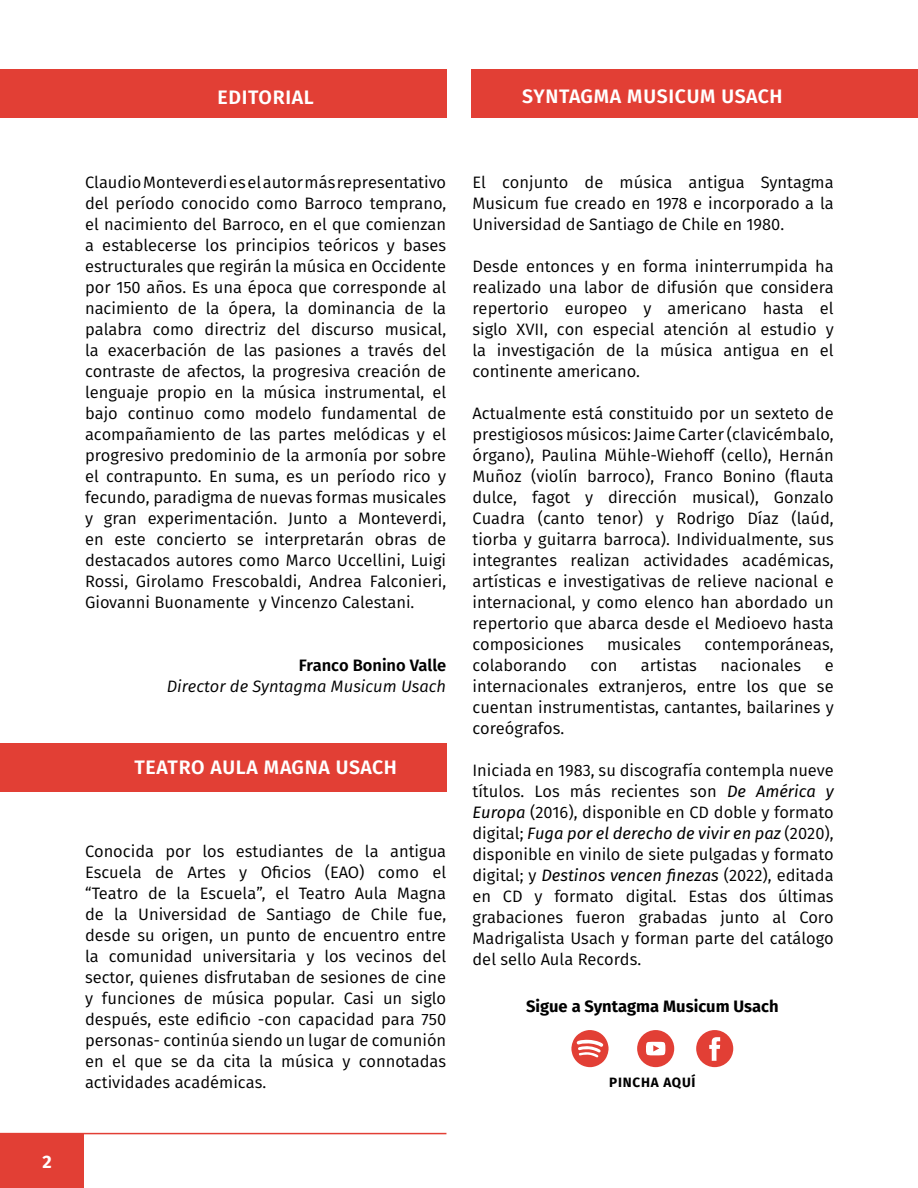
<style>
.page{position:relative;width:918px;height:1188px;background:#fff}
.page>*{position:absolute;margin:0;border:0;box-sizing:border-box;transform-origin:0 0}
.t1{font:600 19.5px "Fira Sans";letter-spacing:.035em;color:#fff}
.t2{font:700 18px "Fira Sans";color:#fff}
.t3{font:16.5px/21px "Fira Sans";color:#000;text-align:justify}
.t4{font:italic 16.5px "Fira Sans";color:#000}
.t5{font:700 16.5px "Fira Sans";color:#000}
.t6{font:600 16.5px "Fira Sans";color:#000}
.t7{font:700 13.5px "Fira Sans";letter-spacing:.06em;color:#000}
.s1{font-style:italic}
</style>
<div class="page">
<div style="left:0;top:1133px;width:84px;height:55px;background:#e23f35"></div>
<svg style="left:0;top:1132px;width:447px;height:3px"></svg>
<div style="left:0;top:744px;width:446px;height:48px;background:#e23f35"></div>
<div style="left:0;top:70px;width:446px;height:48px;background:#e23f35"></div>
<div style="left:472px;top:70px;width:446px;height:48px;background:#e23f35"></div>
<div style="left:637px;top:1030px;width:37px;height:37px;background:#e23f35;border-radius:50%"></div>
<svg style="left:646px;top:1042px;width:20px;height:14px"></svg>
<svg style="left:571px;top:1030px;width:38px;height:37px"></svg>
<svg style="left:696px;top:1030px;width:37px;height:37px"></svg>
<p class="t2" style="left:43px;top:1146px;width:11px">2</p>
<p class="t1" style="left:217px;top:81px;width:98px">EDITORIAL</p>
<p class="t1" style="left:522px;top:80px;width:262px">SYNTAGMA MUSICUM USACH</p>
<p class="t3" style="left:85px;top:172px;width:363px">Claudio Monteverdi es el autor más representativo del período conocido como Barroco temprano, el nacimiento del Barroco, en el que comienzan a establecerse los principios teóricos y bases estructurales que regirán la música en Occidente por 150 años. Es una época que corresponde al nacimiento de la ópera, la dominancia de la palabra como directriz del discurso musical, la exacerbación de las pasiones a través del contraste de afectos, la progresiva creación de lenguaje propio en la música instrumental, el bajo continuo como modelo fundamental de acompañamiento de las partes melódicas y el progresivo predominio de la armonía por sobre el contrapunto. En suma, es un período rico y fecundo, paradigma de nuevas formas musicales y gran experimentación. Junto a Monteverdi, en este concierto se interpretarán obras de destacados autores como Marco Uccellini, Luigi Rossi, Girolamo Frescobaldi, Andrea Falconieri, Giovanni Buonamente y Vincenzo Calestani.</p>
<p class="t6" style="left:299px;top:652px;width:149px">Franco Bonino Valle</p>
<p class="t4" style="left:167px;top:674px;width:281px">Director de Syntagma Musicum Usach</p>
<p class="t1" style="left:134px;top:752px;width:264px">TEATRO AULA MAGNA USACH</p>
<p class="t3" style="left:85px;top:841px;width:363px">Conocida por los estudiantes de la antigua Escuela de Artes y Oficios (EAO) como el “Teatro de la Escuela”, el Teatro Aula Magna de la Universidad de Santiago de Chile fue, desde su origen, un punto de encuentro entre la comunidad universitaria y los vecinos del sector, quienes disfrutaban de sesiones de cine y funciones de música popular. Casi un siglo después, este edificio -con capacidad para 750 personas- continúa siendo un lugar de comunión en el que se da cita la música y connotadas actividades académicas.</p>
<p class="t3" style="left:473px;top:172px;width:363px">El conjunto de música antigua Syntagma Musicum fue creado en 1978 e incorporado a la Universidad de Santiago de Chile en 1980.</p>
<p class="t3" style="left:473px;top:256px;width:363px">Desde entonces y en forma ininterrumpida ha realizado una labor de difusión que considera repertorio europeo y americano hasta el siglo XVII, con especial atención al estudio y la investigación de la música antigua en el continente americano.</p>
<p class="t3" style="left:473px;top:403px;width:363px">Actualmente está constituido por un sexteto de prestigiosos músicos: Jaime Carter (clavicémbalo, órgano), Paulina Mühle-Wiehoff (cello), Hernán Muñoz (violín barroco), Franco Bonino (flauta dulce, fagot y dirección musical), Gonzalo Cuadra (canto tenor) y Rodrigo Díaz (laúd, tiorba y guitarra barroca). Individualmente, sus integrantes realizan actividades académicas, artísticas e investigativas de relieve nacional e internacional, y como elenco han abordado un repertorio que abarca desde el Medioevo hasta composiciones</p>
<p class="t3" style="left:607px;top:634px;width:76px">musicales</p>
<p class="t3" style="left:705px;top:634px;width:131px">contemporáneas,</p>
<p class="t3" style="left:473px;top:655px;width:96px">colaborando</p>
<p class="t3" style="left:590px;top:655px;width:28px">con</p>
<p class="t3" style="left:641px;top:655px;width:58px">artistas</p>
<p class="t3" style="left:721px;top:655px;width:82px">nacionales</p>
<p class="t3" style="left:473px;top:655px;width:363px;text-indent:352px">e internacionales extranjeros, entre los que se cuentan instrumentistas, cantantes, bailarines y coreógrafos.</p>
<p class="t3" style="left:473px;top:760px;width:363px">Iniciada en 1983, su discografía contempla nueve títulos. Los más recientes son <span class="s1">De América y Europa</span> (2016), disponible en CD doble y formato digital; <span class="s1">Fuga por el derecho de vivir en paz</span> (2020), disponible en vinilo de siete pulgadas y formato digital; y <span class="s1">Destinos vencen finezas</span> (2022), editada en CD y formato digital. Estas dos últimas grabaciones fueron grabadas junto al Coro Madrigalista Usach y forman parte del catálogo del sello Aula Records.</p>
<p class="t5" style="left:526px;top:993px;width:254px">Sigue a Syntagma Musicum Usach</p>
<p class="t7" style="left:609px;top:1071px;width:88px">PINCHA AQUÍ</p>
</div>
